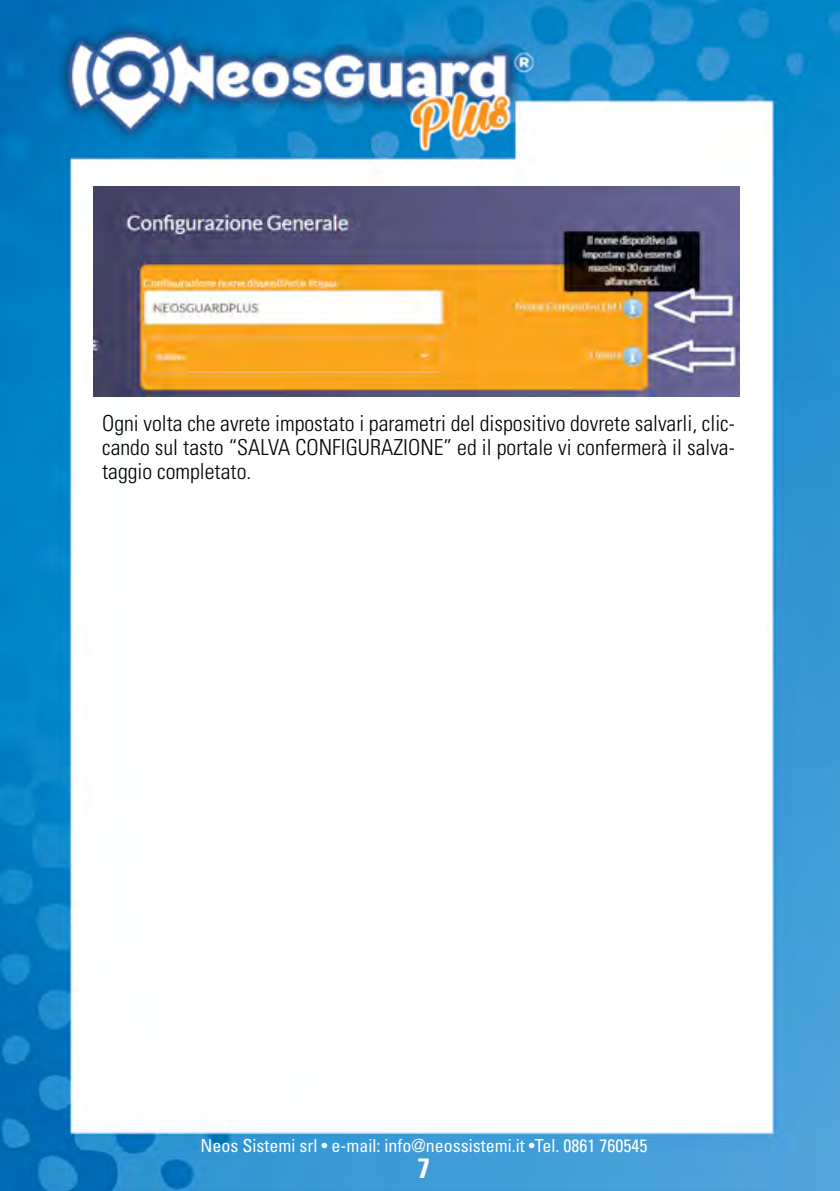
<style>
.page{position:relative;width:840px;height:1191px;background:#fff}
.page>*{position:absolute;margin:0;border:0;box-sizing:border-box;transform-origin:0 0}
.t1{font:700 condensed 28px "Univers";color:#fff}
.t2{font:300 condensed 22px/24px "Univers";color:#000;text-align:justify}
.t3{font:condensed 18px "Univers";color:#fff}
</style>
<div class="page">
<img style="left:0;top:0;width:839px;height:1191px">
<img style="left:93px;top:187px;width:646px;height:209px">
<p class="t2" style="left:102px;top:411px;width:634px">Ogni volta che avrete impostato i parametri del dispositivo dovrete salvarli, clic&shy;cando sul tasto “SALVA CONFIGURAZIONE” ed il portale vi confermerà il salva&shy;taggio completato.</p>
<p class="t3" style="left:200px;top:1134px;width:448px">Neos Sistemi srl • e-mail: info@neossistemi.it •Tel. 0861 760545</p>
<p class="t1" style="left:417px;top:1151px;width:14px">7</p>
</div>
